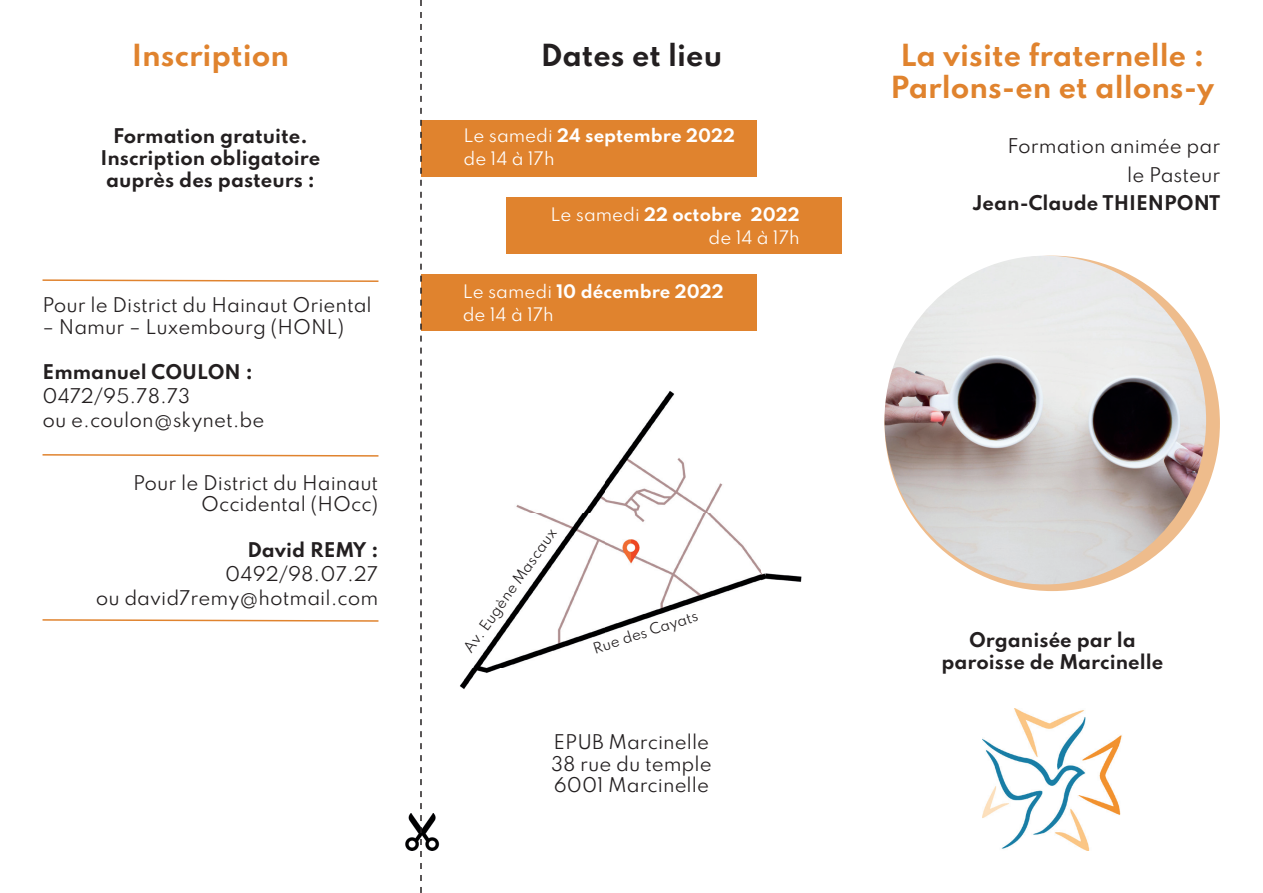
<style>
.page{position:relative;width:1263px;height:893px;background:#fff}
.page>*{position:absolute;margin:0;border:0;box-sizing:border-box;transform-origin:0 0}
.t1{font:100 27px/32.4px "Spartan";color:#e0832e;text-align:center}
.t2{font:100 27px "Spartan";color:#231f20}
.t3{font:100 18px/21.6px "Spartan";color:#231f20;text-align:right}
.t4{font:100 16.5px/22.5px "Spartan";color:#fff}
.t5{font:100 13.5px "Spartan";color:#231f20}
</style>
<div class="page">
<div style="left:506px;top:197px;width:336px;height:57px;background:#e0832e"></div>
<div style="left:421px;top:274px;width:336px;height:57px;background:#e0832e"></div>
<img style="left:884px;top:256px;width:322px;height:328px">
<img style="left:982px;top:709px;width:140px;height:141px">
<img style="left:405px;top:814px;width:35px;height:36px">
<img style="left:460px;top:391px;width:342px;height:298px">
<svg style="left:42px;top:454px;width:337px;height:3px"></svg>
<svg style="left:42px;top:279px;width:337px;height:3px"></svg>
<svg style="left:42px;top:619px;width:337px;height:3px"></svg>
<div style="left:421px;top:120px;width:336px;height:56px;background:#e0832e"></div>
<svg style="left:420px;top:0;width:2px;height:893px"></svg>
<h1 class="t1" style="left:132px;top:38px;width:159px">Inscription</h1>
<h1 class="t2" style="left:541px;top:35px;width:183px">Dates et lieu</h1>
<p class="t3" style="left:100px;top:125px;width:221px;text-align:center">Formation gratuite.<br>Inscription obligatoire auprès des pasteurs :</p>
<p class="t3" style="left:43px;top:294px;width:331px">Pour le District du Hainaut Oriental</p>
<p class="t3" style="left:43px;top:315px;width:303px">– Namur – Luxembourg (HONL)</p>
<p class="t3" style="left:43px;top:360px;width:224px;line-height:24px;text-align:left">Emmanuel COULON :<br>0472/95.78.73<br>ou e.coulon@skynet.be</p>
<p class="t3" style="left:133px;top:471px;width:247px">Pour le District du Hainaut<br>Occidental (HOcc)</p>
<p class="t3" style="left:96px;top:537px;width:284px;line-height:24px">David REMY :<br>0492/98.07.27<br>ou david7remy@hotmail.com</p>
<p class="t4" style="left:463px;top:124px;width:273px">Le samedi 24 septembre 2022 de 14 à 17h</p>
<p class="t4" style="left:550px;top:203px;width:251px;text-align:right">Le samedi 22 octobre 2022 de 14 à 17h</p>
<p class="t4" style="left:463px;top:280px;width:263px">Le samedi 10 décembre 2022 de 14 à 17h</p>
<p class="t5" style="left:458px;top:644px;width:150px;rotate:-54deg">Av. Eugène Mascaux</p>
<p class="t5" style="left:590px;top:639px;width:111px;rotate:-18deg">Rue des Cayats</p>
<p class="t3" style="left:551px;top:730px;width:162px;text-align:left">EPUB Marcinelle<br>38 rue du temple<br>6001 Marcinelle</p>
<h1 class="t1" style="left:891px;top:38px;width:325px">La visite fraternelle :<br>Parlons-en et allons-y</h1>
<p class="t3" style="left:972px;top:131px;width:249px;line-height:28.5px">Formation animée par<br>le Pasteur<br>Jean-Claude THIENPONT</p>
<p class="t3" style="left:941px;top:628px;width:224px;text-align:center">Organisée par la paroisse de Marcinelle</p>
</div>
